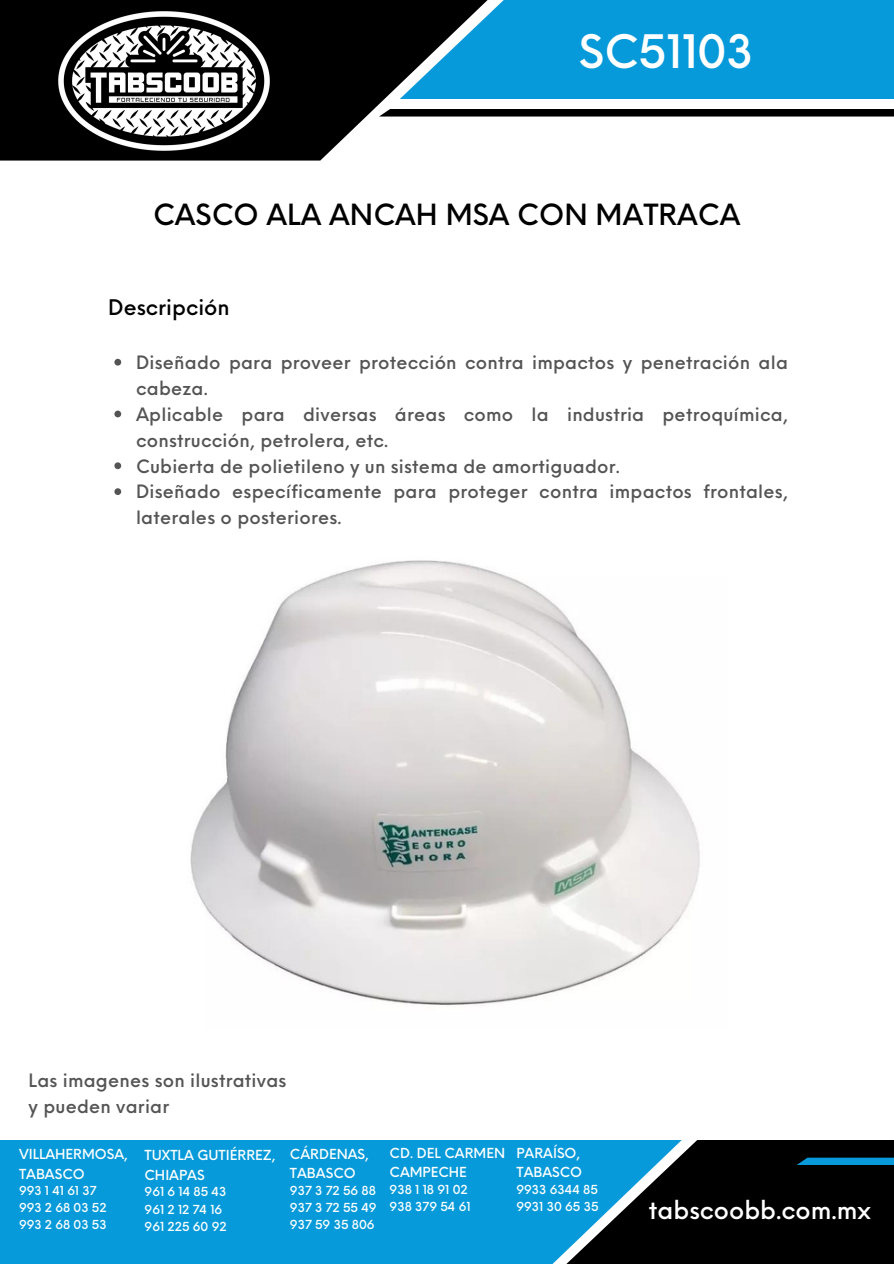
<style>
.page{position:relative;width:894px;height:1264px;background:#fff}
.page>*{position:absolute;margin:0;border:0;box-sizing:border-box;transform-origin:0 0}
.t1{font:500 45px "Neue Einstellung";color:#fff}
.t2{font:500 28.5px "Neue Einstellung";color:#000}
.t3{font:500 24px "Neue Einstellung";color:#fff}
.t4{font:500 21px "Neue Einstellung";color:#000}
.t5{font:500 18px/25.8px "Neue Einstellung";letter-spacing:.01em;color:#545454}
.t6{font:500 13.5px "Neue Einstellung";color:#fff}
.t7{font:500 12.15px "Neue Einstellung";color:#fff}
</style>
<div class="page">
<div style="left:399px;top:0;width:494px;height:99px;background:#069ada"></div>
<svg style="left:0;top:0;width:546px;height:160px"></svg>
<div style="left:379px;top:109px;width:514px;height:7px;background:#000"></div>
<img style="left:29px;top:0;width:271px;height:161px">
<div style="left:0;top:1139px;width:681px;height:124px;background:#069ada"></div>
<svg style="left:468px;top:1139px;width:425px;height:124px;fill:#000"></svg>
<div style="left:796px;top:1157px;width:97px;height:8px;background:#069ada"></div>
<img style="left:190px;top:560px;width:510px;height:446px">
<svg style="left:114px;top:359px;width:7px;height:6px"></svg>
<svg style="left:114px;top:410px;width:7px;height:7px"></svg>
<svg style="left:114px;top:462px;width:7px;height:7px"></svg>
<svg style="left:114px;top:488px;width:7px;height:7px"></svg>
<p class="t1" style="left:578px;top:12px;width:176px">SC51103</p>
<p class="t2" style="left:153px;top:189px;width:589px">CASCO ALA ANCAH MSA CON MATRACA</p>
<p class="t4" style="left:108px;top:288px;width:123px">Descripción</p>
<h2 class="t5" style="left:136px;top:348px;width:653px">Diseñado para proveer protección contra impactos y penetración ala cabeza.</h2>
<h4 class="t5" style="left:136px;top:399px;width:653px">Aplicable para diversas á reas como la industria petroquímica, construcció n, petrolera, etc.</h4>
<p class="t5" style="left:136px;top:451px;width:485px">Cubierta de polietileno y un sistema de amortiguador.</p>
<p class="t5" style="left:136px;top:477px;width:653px">Diseñado específicamente para proteger contra impactos frontales, laterales o posteriores.</p>
<p class="t5" style="left:29px;top:1065px;width:259px">Las imagenes son ilustrativas y pueden variar</p>
<p class="t6" style="left:19px;top:1142px;width:110px">VILLAHERMOSA,</p>
<p class="t6" style="left:19px;top:1161px;width:67px">TABASCO</p>
<p class="t7" style="left:19px;top:1179px;width:79px">993 1 41 61 37</p>
<p class="t7" style="left:19px;top:1196px;width:89px">993 2 68 03 52</p>
<p class="t7" style="left:19px;top:1213px;width:89px">993 2 68 03 53</p>
<p class="t6" style="left:144px;top:1143px;width:132px">TUXTLA GUTIÉRREZ,</p>
<p class="t6" style="left:144px;top:1162px;width:61px">CHIAPAS</p>
<p class="t7" style="left:144px;top:1180px;width:83px">961 6 14 85 43</p>
<p class="t7" style="left:144px;top:1198px;width:79px">961 2 12 74 16</p>
<p class="t7" style="left:144px;top:1215px;width:84px">961 225 60 92</p>
<p class="t6" style="left:290px;top:1141px;width:80px">CÁRDENAS,</p>
<p class="t6" style="left:290px;top:1161px;width:67px">TABASCO</p>
<p class="t7" style="left:290px;top:1179px;width:88px">937 3 72 56 88</p>
<p class="t7" style="left:290px;top:1196px;width:88px">937 3 72 55 49</p>
<p class="t7" style="left:290px;top:1213px;width:86px">937 59 35 806</p>
<p class="t6" style="left:389px;top:1140px;width:117px">CD. DEL CARMEN</p>
<p class="t6" style="left:389px;top:1159px;width:79px">CAMPECHE</p>
<p class="t7" style="left:389px;top:1178px;width:80px">938 1 18 91 02</p>
<p class="t7" style="left:389px;top:1195px;width:82px">938 379 54 61</p>
<p class="t6" style="left:516px;top:1140px;width:65px">PARAÍSO,</p>
<p class="t6" style="left:516px;top:1159px;width:67px">TABASCO</p>
<p class="t7" style="left:516px;top:1178px;width:83px">9933 6344 85</p>
<p class="t7" style="left:516px;top:1195px;width:84px">9931 30 65 35</p>
<h3 class="t3" style="left:648px;top:1188px;width:223px">tabscoobb.com.mx</h3>
</div>
